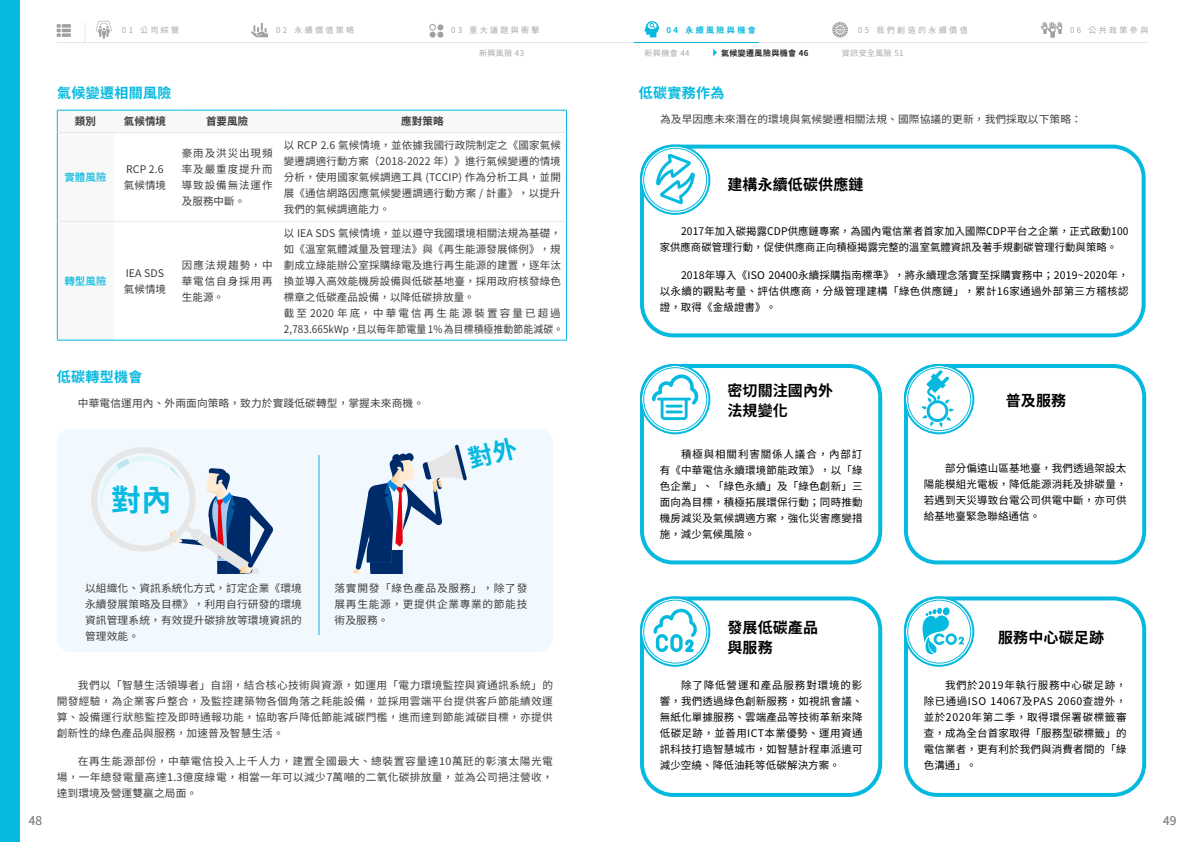
<style>
.page{position:relative;width:1191px;height:842px;background:#fff}
.page>*{position:absolute;margin:0;border:0;box-sizing:border-box;transform-origin:0 0}
.t1{font:700 30px "Noto Sans CJ Ktc";color:#05b9df}
.t2{font:700 15px/20px "Noto Sans CJ Ktc";letter-spacing:.01em;color:#000}
.t3{font:700 14px "Noto Sans CJ Ktc";letter-spacing:.025em;color:#05b9df}
.t4{font:600 12px "Noto Sans CJ Ktc";color:#898989}
.t5{font:10.5px/16px "Noto Sans CJ Ktc";letter-spacing:.015em;color:#3f3b3a;text-align:justify}
.t6{font:10.5px/16px "Noto Sans CJ Ktc";letter-spacing:.015em;color:#000;text-align:justify}
.t7{font:700 10.5px "Noto Sans CJ Ktc";letter-spacing:.01em;color:#3f3b3a}
.t8{font:500 10.5px "Noto Sans CJ Ktc";letter-spacing:.01em;color:#05b9df}
.t9{font:600 8px "Noto Sans CJ Ktc";letter-spacing:.295em;color:#9fa0a0}
.t10{font:700 8px "Noto Sans CJ Ktc";letter-spacing:.05em;color:#232120}
.t11{font:700 8px "Noto Sans CJ Ktc";letter-spacing:.3em;color:#05b9df}
.t12{font:600 8px "Noto Sans CJ Ktc";letter-spacing:.05em;color:#9fa0a0}
</style>
<div class="page">
<div style="left:0;top:0;width:20px;height:842px;background:#05b9df"></div>
<svg style="left:57px;top:24px;width:14px;height:13px"></svg>
<hr style="left:57px;top:42px;width:1091px;height:1px;background:#e6e6e7">
<hr style="left:634px;top:42px;width:124px;height:1px;background:#05b9df">
<svg style="left:85px;top:23px;width:1px;height:19px"></svg>
<svg style="left:832px;top:22px;width:16px;height:16px"></svg>
<svg style="left:96px;top:21px;width:16px;height:18px"></svg>
<svg style="left:1040px;top:22px;width:22px;height:16px"></svg>
<svg style="left:251px;top:23px;width:17px;height:14px"></svg>
<svg style="left:644px;top:21px;width:15px;height:16px"></svg>
<svg style="left:430px;top:24px;width:13px;height:14px"></svg>
<div style="left:429px;top:24px;width:7px;height:6px;border:1px solid #9fa0a0;border-radius:50%"></div>
<svg style="left:713px;top:49px;width:4px;height:7px"></svg>
<div style="left:57px;top:429px;width:496px;height:223px;background:#f1f9fe;border-radius:14px"></div>
<div style="left:57px;top:110px;width:57px;height:22px;background:#f7f8f8"></div>
<div style="left:57px;top:132px;width:57px;height:89px;background:#f7f8f8"></div>
<div style="left:57px;top:221px;width:57px;height:119px;background:#f7f8f8"></div>
<hr style="left:114px;top:132px;width:62px;height:1px;background:#e6e6e7">
<hr style="left:176px;top:132px;width:102px;height:1px;background:#e6e6e7">
<hr style="left:278px;top:132px;width:288px;height:1px;background:#e6e6e7">
<hr style="left:114px;top:221px;width:62px;height:1px;background:#e6e6e7">
<hr style="left:176px;top:221px;width:102px;height:1px;background:#e6e6e7">
<hr style="left:278px;top:221px;width:288px;height:1px;background:#e6e6e7">
<hr style="left:57px;top:110px;width:57px;height:1px;background:#05b9df">
<svg style="left:57px;top:110px;width:1px;height:22px"></svg>
<svg style="left:114px;top:110px;width:453px;height:22px"></svg>
<hr style="left:57px;top:132px;width:1px;height:89px;background:#05b9df">
<hr style="left:566px;top:132px;width:1px;height:89px;background:#05b9df">
<hr style="left:57px;top:221px;width:1px;height:119px;background:#05b9df">
<hr style="left:57px;top:340px;width:57px;height:1px;background:#05b9df">
<hr style="left:566px;top:221px;width:1px;height:119px;background:#05b9df">
<hr style="left:114px;top:340px;width:62px;height:1px;background:#05b9df">
<hr style="left:176px;top:340px;width:102px;height:1px;background:#05b9df">
<hr style="left:278px;top:340px;width:289px;height:1px;background:#05b9df">
<hr style="left:58px;top:132px;width:56px;height:1px;background:#e6e6e7">
<hr style="left:58px;top:221px;width:56px;height:1px;background:#e6e6e7">
<div style="left:640px;top:364px;width:242px;height:200px;border:4px solid #05b9df;border-radius:31px"></div>
<div style="left:904px;top:364px;width:242px;height:200px;border:4px solid #05b9df;border-radius:31px"></div>
<svg style="left:642px;top:366px;width:66px;height:66px"></svg>
<div style="left:640px;top:364px;width:70px;height:70px;border:2px solid #05b9df;border-radius:50%"></div>
<div style="left:643px;top:367px;width:64px;height:64px;border:1px solid #05b9df;border-radius:50%"></div>
<svg style="left:906px;top:366px;width:66px;height:66px"></svg>
<div style="left:904px;top:364px;width:70px;height:70px;border:2px solid #05b9df;border-radius:50%"></div>
<div style="left:907px;top:367px;width:64px;height:64px;border:1px solid #05b9df;border-radius:50%"></div>
<svg style="left:652px;top:374px;width:46px;height:46px"></svg>
<hr style="left:665px;top:410px;width:17px;height:3px;background:#05b9df">
<svg style="left:921px;top:370px;width:33px;height:57px"></svg>
<div style="left:640px;top:145px;width:505px;height:192px;border:4px solid #05b9df;border-radius:31px"></div>
<svg style="left:642px;top:147px;width:66px;height:66px"></svg>
<div style="left:640px;top:145px;width:70px;height:70px;border:2px solid #05b9df;border-radius:50%"></div>
<div style="left:643px;top:148px;width:64px;height:64px;border:1px solid #05b9df;border-radius:50%"></div>
<svg style="left:656px;top:154px;width:39px;height:50px"></svg>
<div style="left:640px;top:596px;width:242px;height:201px;border:4px solid #05b9df;border-radius:31px"></div>
<svg style="left:642px;top:598px;width:66px;height:67px"></svg>
<div style="left:640px;top:596px;width:70px;height:71px;border:2px solid #05b9df;border-radius:50%"></div>
<div style="left:643px;top:600px;width:64px;height:63px;border:1px solid #05b9df;border-radius:50%"></div>
<svg style="left:653px;top:609px;width:44px;height:43px"></svg>
<div style="left:904px;top:596px;width:242px;height:201px;border:4px solid #05b9df;border-radius:31px"></div>
<svg style="left:906px;top:598px;width:66px;height:67px"></svg>
<div style="left:904px;top:596px;width:70px;height:71px;border:2px solid #05b9df;border-radius:50%"></div>
<div style="left:907px;top:600px;width:64px;height:63px;border:1px solid #05b9df;border-radius:50%"></div>
<svg style="left:922px;top:607px;width:42px;height:48px"></svg>
<svg style="left:91px;top:447px;width:182px;height:126px"></svg>
<hr style="left:318px;top:455px;width:1px;height:180px;background:#05b9df">
<svg style="left:353px;top:444px;width:114px;height:129px"></svg>
<p class="t9" style="left:122px;top:26px;width:59px">01 公司綜覽</p>
<p class="t9" style="left:276px;top:26px;width:80px">02 永續價值策略</p>
<p class="t9" style="left:451px;top:26px;width:90px">03 重大議題與衝擊</p>
<p class="t11" style="left:666px;top:26px;width:91px">04 永續風險與機會</p>
<p class="t9" style="left:858px;top:26px;width:111px">05 我們創造的永續價值</p>
<p class="t9" style="left:1070px;top:26px;width:80px">06 公共政策參與</p>
<p class="t9" style="left:479px;top:48px;width:46px">新興風險 43</p>
<p class="t9" style="left:644px;top:48px;width:46px">新興機會 44</p>
<p class="t10" style="left:721px;top:48px;width:89px">氣候變遷風險與機會 46</p>
<p class="t12" style="left:842px;top:48px;width:63px">資訊安全風險 51</p>
<h3 class="t3" style="left:639px;top:85px;width:87px">低碳實務作為</h3>
<h3 class="t3" style="left:57px;top:85px;width:116px">氣候變遷相關風險</h3>
<p class="t7" style="left:75px;top:116px;width:23px">類別</p>
<p class="t7" style="left:124px;top:116px;width:44px">氣候情境</p>
<p class="t7" style="left:206px;top:116px;width:44px">首要風險</p>
<p class="t7" style="left:401px;top:116px;width:44px">應對策略</p>
<p class="t5" style="left:660px;top:111px;width:423px">為及早因應未來潛在的環境與氣候變遷相關法規、國際協議的更新，我們採取以下策略：</p>
<p class="t8" style="left:64px;top:171px;width:44px">實體風險</p>
<p class="t5" style="left:124px;top:161px;width:44px">RCP 2.6氣候情境</p>
<p class="t5" style="left:182px;top:145px;width:92px">豪雨及洪災出現頻率及嚴重度提升而導致設備無法運作及服務中斷。</p>
<p class="t5" style="left:284px;top:137px;width:278px">以 RCP 2.6 氣候情境，並依據我國行政院制定之《國家氣候變遷調適行動方案（2018-2022 年）》進行氣候變遷的情境分析，使用國家氣候調適工具 (TCCIP) 作為分析工具，並開展《通信網路因應氣候變遷調適行動方案 / 計畫》，以提升我們的氣候調適能力。</p>
<p class="t8" style="left:64px;top:275px;width:44px">轉型風險</p>
<p class="t5" style="left:124px;top:265px;width:44px">IEA SDS氣候情境</p>
<p class="t5" style="left:182px;top:257px;width:92px">因應法規趨勢，中華電信自身採用再生能源。</p>
<p class="t5" style="left:284px;top:225px;width:281px;text-align:left">以 IEA SDS 氣候情境，並以遵守我國環境相關法規為基礎，如《溫室氣體減量及管理法》與《再生能源發展條例》，規劃成立綠能辦公室採購綠電及進行再生能源的建置，逐年汰換並導入高效能機房設備與低碳基地臺，採用政府核發綠色標章之低碳產品設備，以降低碳排放量。<br>截至2020年底，中華電信再生能源裝置容量已超過<br>2,783.665kWp，且以每年節電量 1% 為目標積極推動節能減碳。</p>
<h3 class="t3" style="left:57px;top:369px;width:87px">低碳轉型機會</h3>
<p class="t5" style="left:78px;top:395px;width:348px">中華電信運用內、外兩面向策略，致力於實踐低碳轉型，掌握未來商機。</p>
<h1 class="t1" style="left:111px;top:483px;width:62px">對內</h1>
<p class="t5" style="left:85px;top:581px;width:218px">以組織化、資訊系統化方式，訂定企業《環境永續發展策略及目標》，利用自行研發的環境資訊管理系統，有效提升碳排放等環境資訊的管理效能。</p>
<p class="t5" style="left:334px;top:581px;width:194px">落實開發「綠色產品及服務」，除了發展再生能源，更提供企業專業的節能技術及服務。</p>
<p class="t5" style="left:57px;top:678px;width:498px;text-indent:21px">我們以「智慧生活領導者」自詡，結合核心技術與資源，如運用「電力環境監控與資通訊系統」的開發經驗，為企業客戶整合，及監控建築物各個角落之耗能設備，並採用雲端平台提供客戶節能績效運算、設備運行狀態監控及即時通報功能，協助客戶降低節能減碳門檻，進而達到節能減碳目標，亦提供創新性的綠色產品與服務，加速普及智慧生活。</p>
<p class="t5" style="left:57px;top:753px;width:498px;text-indent:21px">在再生能源部份，中華電信投入上千人力，建置全國最大、總裝置容量達10萬瓩的彰濱太陽光電場，一年總發電量高達1.3億度綠電，相當一年可以減少7萬噸的二氧化碳排放量，並為公司挹注營收，達到環境及營運雙贏之局面。</p>
<h2 class="t2" style="left:727px;top:175px;width:138px">建構永續低碳供應鏈</h2>
<p class="t6" style="left:660px;top:224px;width:470px;text-indent:21px">2017年加入碳揭露CDP供應鏈專案，為國內電信業者首家加入國際CDP平台之企業，正式啟動100家供應商碳管理行動，促使供應商正向積極揭露完整的溫室氣體資訊及著手規劃碳管理行動與策略。</p>
<p class="t6" style="left:660px;top:267px;width:470px;text-indent:21px">2018年導入《ISO 20400永續採購指南標準》，將永續理念落實至採購實務中；2019~2020年，以永續的觀點考量、評估供應商，分級管理建構「綠色供應鏈」，累計16家通過外部第三方稽核認證，取得《金級證書》。</p>
<h2 class="t2" style="left:727px;top:381px;width:107px">密切關注國內外法規變化</h2>
<h2 class="t2" style="left:1005px;top:391px;width:62px">普及服務</h2>
<p class="t6" style="left:660px;top:446px;width:204px;text-indent:21px">積極與相關利害關係人議合，內部訂有《中華電信永續環境節能政策》，以「綠色企業」、「綠色永續」及「綠色創新」三面向為目標，積極拓展環保行動；同時推動機房減災及氣候調適方案，強化災害應變措施，減少氣候風險。</p>
<h2 class="t2" style="left:727px;top:617px;width:92px">發展低碳產品與服務</h2>
<p class="t6" style="left:660px;top:677px;width:204px;text-indent:21px">除了降低營運和產品服務對環境的影響，我們透過綠色創新服務，如視訊會議、無紙化單據服務、雲端產品等技術革新來降低碳足跡，並善用ICT本業優勢、運用資通訊科技打造智慧城市，如智慧計程車派遣可減少空繞、降低油耗等低碳解決方案。</p>
<p class="t6" style="left:923px;top:460px;width:204px;text-indent:21px">部分偏遠山區基地臺，我們透過架設太陽能模組光電板，降低能源消耗及排碳量，若遇到天災導致台電公司供電中斷，亦可供給基地臺緊急聯絡通信。</p>
<h2 class="t2" style="left:998px;top:627px;width:107px">服務中心碳足跡</h2>
<p class="t6" style="left:923px;top:677px;width:204px;text-indent:21px">我們於2019年執行服務中心碳足跡，除已通過ISO 14067及PAS 2060查證外，並於2020年第二季，取得環保署碳標籤審查，成為全台首家取得「服務型碳標籤」的電信業者，更有利於我們與消費者間的「綠色溝通」。</p>
<p class="t4" style="left:29px;top:814px;width:15px">48</p>
<p class="t4" style="left:1163px;top:814px;width:15px">49</p>
</div>
